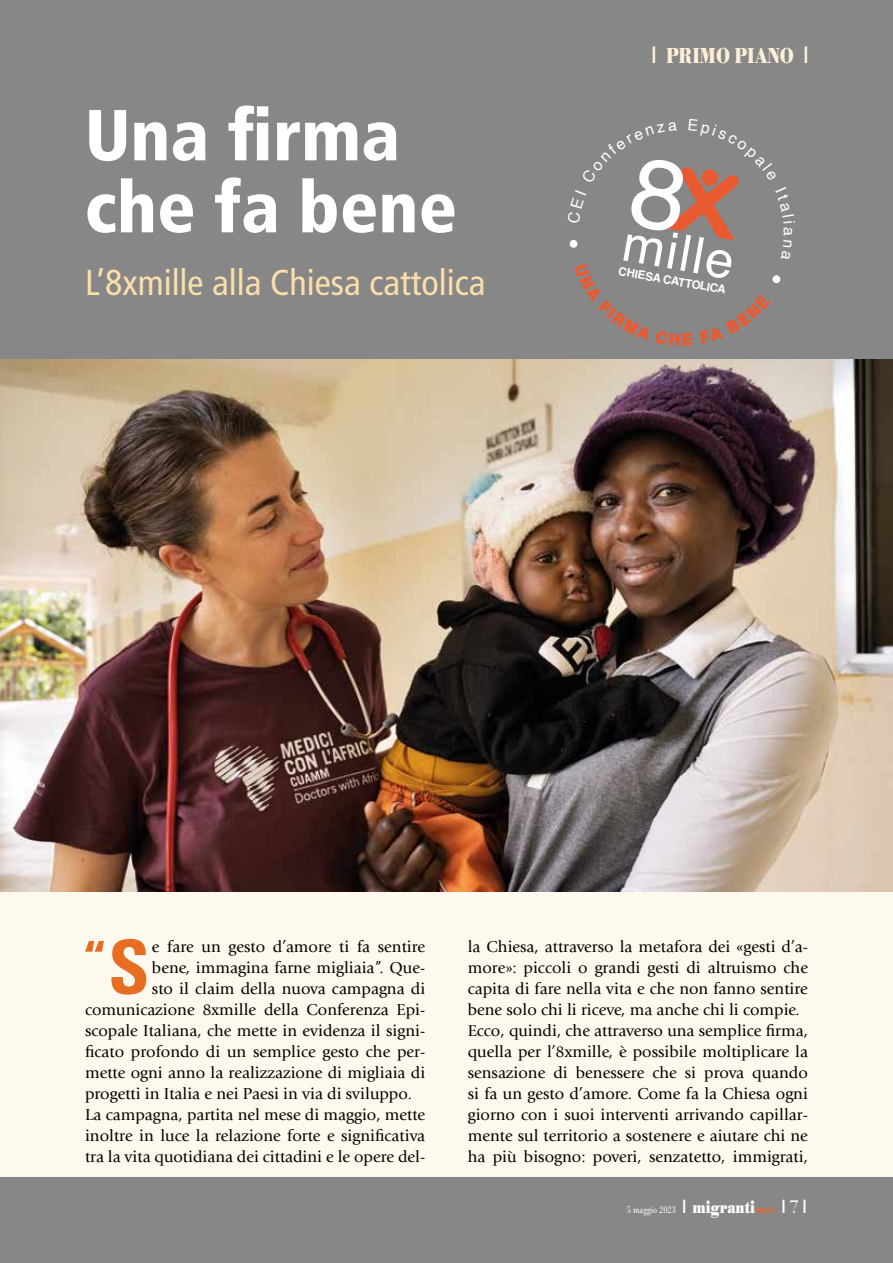
<style>
.page{position:relative;width:893px;height:1263px;background:#fef9ef}
.page>*{position:absolute;margin:0;border:0;box-sizing:border-box;transform-origin:0 0}
.t1{font:900 condensed 72px/72px "Frutiger LT Std";color:#fff}
.t2{font:700 condensed 54.3px "Univers LT Std";color:#e76d23}
.t3{font:condensed 36px "Frutiger LT Std";color:#fbdfab}
.t4{font:700 22.5px "Bodoni URW";color:#fdefd7;scale:.8 1}
.t5{font:18px "False Positive BRK";color:#fff}
.t6{font:16.5px/21px "Giovanni Std";color:#000}
.t7{font:700 11.7px "Helvetica";color:#fff}
.t8{font:10.5px "Bodoni URW";color:#fff;scale:.8 1}
.t9{font:700 7.5px "Bodoni URW";letter-spacing:.005em;color:#e76d23;scale:.8 1}
.s1{font-family:"False Positive BRK";font-weight:400}
.s2{font-size:74.7px}
.s3{font-family:"False Positive BRK";font-size:18px}
.s4{font-weight:700;font-size:18px}
.s5{font-family:"Bauer Bodoni Std"}
</style>
<div class="page">
<div style="left:0;top:0;width:893px;height:875px;background:#878787"></div>
<div style="left:0;top:1178px;width:893px;height:85px;background:#878787"></div>
<img style="left:0;top:359px;width:893px;height:533px">
<svg style="left:569px;top:160px;width:212px;height:186px"></svg>
<h1 class="t1" style="left:85px;top:99px;width:374px">Una firma che fa bene</h1>
<h3 class="t3" style="left:85px;top:262px;width:402px">L’8xmille alla Chiesa cattolica</h3>
<h3 class="t4" style="left:652px;top:43px;width:196px"><span class="s1">1</span> PRIMO PIANO <span class="s1">1</span></h3>
<p class="t7" style="left:620px;top:264px;width:111px;rotate:10deg">CHIESA CATTOLICA</p>
<h2 class="t2" style="left:82px;top:927px;width:69px">“<span class="s2">S</span></h2>
<p class="t6" style="left:152px;top:936px;width:275px">e fare un gesto d’amore ti fa sentire</p>
<p class="t6" style="left:152px;top:957px;width:275px">bene, immagina farne migliaia”. Que-</p>
<p class="t6" style="left:152px;top:978px;width:275px">sto il claim della nuova campagna di</p>
<p class="t6" style="left:85px;top:999px;width:342px">comunicazione 8xmille della Conferenza Epi-</p>
<p class="t6" style="left:85px;top:1020px;width:342px">scopale Italiana, che mette in evidenza il signi-</p>
<p class="t6" style="left:85px;top:1041px;width:342px">ficato profondo di un semplice gesto che per-</p>
<p class="t6" style="left:85px;top:1062px;width:342px">mette ogni anno la realizzazione di migliaia di</p>
<p class="t6" style="left:85px;top:1083px;width:329px">progetti in Italia e nei Paesi in via di sviluppo.</p>
<p class="t6" style="left:85px;top:1104px;width:342px">La campagna, partita nel mese di maggio, mette</p>
<p class="t6" style="left:85px;top:1125px;width:342px">inoltre in luce la relazione forte e significativa</p>
<p class="t6" style="left:85px;top:1146px;width:342px">tra la vita quotidiana dei cittadini e le opere del-</p>
<p class="t6" style="left:468px;top:936px;width:342px">la Chiesa, attraverso la metafora dei «gesti d’a&shy;more»: piccoli o grandi gesti di altruismo che capita di fare nella vita e che non fanno sentire bene solo chi li riceve, ma anche chi li compie.<br>Ecco, quindi, che attraverso una semplice firma, quella per l’8xmille, è possibile moltiplicare la sensazione di benessere che si prova quando si fa un gesto d’amore. Come fa la Chiesa ogni giorno con i suoi interventi arrivando capillar&shy;mente sul territorio a sostenere e aiutare chi ne ha più bisogno: poveri, senzatetto, immigrati,</p>
<p class="t8" style="left:627px;top:1203px;width:162px">5 maggio 2023 <span class="s3">1</span> <span class="s4">migranti</span></p>
<p class="t9" style="left:755px;top:1206px;width:27px">PRESS</p>
<p class="t5" style="left:782px;top:1197px;width:26px">1<span class="s5">7</span>1</p>
</div>
